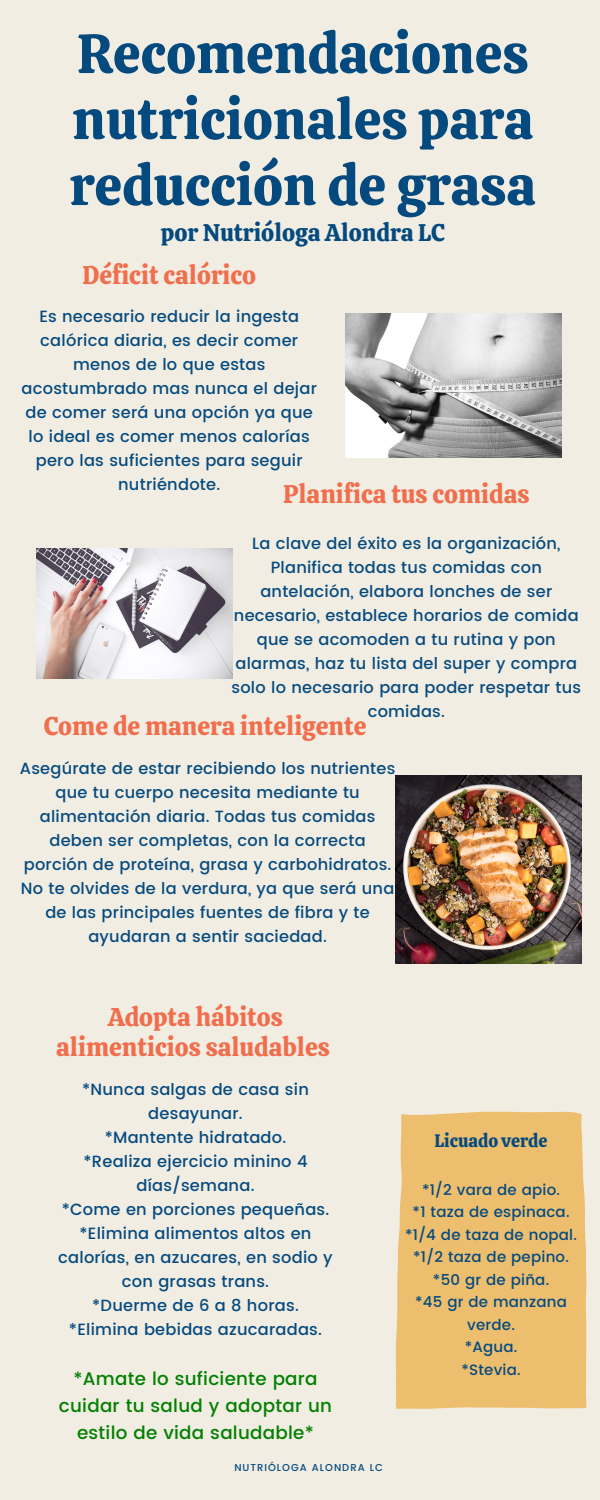
<style>
.page{position:relative;width:600px;height:1500px;background:#f1ede2}
.page>*{position:absolute;margin:0;border:0;box-sizing:border-box;transform-origin:0 0}
.t1{font:55.1px/66px "Calistoga";color:#054a7f}
.t2{font:25.5px/30px "Calistoga";color:#f16e4d;text-align:center}
.t3{font:24px "Calistoga";color:#054a7f}
.t4{font:500 18.2px/27px "Poppins";letter-spacing:.015em;color:#008000;text-align:center}
.t5{font:18px "Calistoga";color:#054a7f}
.t6{font:500 16.2px/24px "Poppins";letter-spacing:.015em;color:#054a7f;text-align:center}
.t7{font:500 15px/22.5px "Poppins";letter-spacing:.015em;color:#054a7f;text-align:center}
.t8{font:500 10px "Poppins";letter-spacing:.1em;color:#054a7f}
</style>
<div class="page">
<div style="left:396px;top:1112px;width:190px;height:297px;background:#edbe6e"></div>
<img style="left:345px;top:314px;width:216px;height:144px">
<img style="left:36px;top:548px;width:197px;height:131px">
<img style="left:396px;top:776px;width:185px;height:187px">
<p class="t1" style="left:70px;top:21px;width:468px">Recomendaciones nutricionales para reducción de grasa</p>
<p class="t3" style="left:161px;top:217px;width:286px">por Nutrióloga Alondra LC</p>
<p class="t2" style="left:82px;top:260px;width:175px">Déficit calórico</p>
<p class="t6" style="left:22px;top:305px;width:297px">Es necesario reducir la ingesta calórica diaria, es decir comer menos de lo que estas acostumbrado mas nunca el dejar de comer será una opción ya que lo ideal es comer menos calorías pero las suficientes para seguir nutriéndote.</p>
<p class="t2" style="left:283px;top:479px;width:248px">Planifica tus comidas</p>
<p class="t6" style="left:232px;top:531px;width:351px">La clave del éxito es la organización, Planifica todas tus comidas con antelación, elabora lonches de ser necesario, establece horarios de comida que se acomoden a tu rutina y pon alarmas, haz tu lista del super y compra solo lo necesario para poder respetar tus comidas.</p>
<p class="t2" style="left:44px;top:711px;width:324px">Come de manera inteligente</p>
<p class="t6" style="left:20px;top:756px;width:377px">Asegúrate de estar recibiendo los nutrientes que tu cuerpo necesita mediante tu alimentación diaria. Todas tus comidas deben ser completas, con la correcta porción de proteína, grasa y carbohidratos.</p>
<p class="t6" style="left:21px;top:876px;width:375px">No te olvides de la verdura, ya que será una de las principales fuentes de fibra y te ayudaran a sentir saciedad.</p>
<p class="t2" style="left:56px;top:1002px;width:275px">Adopta hábitos alimenticios saludables</p>
<p class="t6" style="left:82px;top:1077px;width:228px">*Nunca salgas de casa sin desayunar.</p>
<p class="t6" style="left:105px;top:1125px;width:183px">*Mantente hidratado.</p>
<p class="t6" style="left:83px;top:1149px;width:226px">*Realiza ejercicio minino 4 días/semana.</p>
<p class="t6" style="left:62px;top:1197px;width:269px">*Come en porciones pequeñas.</p>
<p class="t6" style="left:58px;top:1221px;width:276px">*Elimina alimentos altos en calorías, en azucares, en sodio y con grasas trans.</p>
<p class="t6" style="left:92px;top:1293px;width:208px">*Duerme de 6 a 8 horas.</p>
<p class="t6" style="left:69px;top:1317px;width:255px">*Elimina bebidas azucaradas.</p>
<p class="t4" style="left:59px;top:1365px;width:275px">*Amate lo suficiente para cuidar tu salud y adoptar un estilo de vida saludable*</p>
<p class="t8" style="left:234px;top:1462px;width:150px">NUTRIÓLOGA ALONDRA LC</p>
<p class="t5" style="left:435px;top:1129px;width:114px">Licuado verde</p>
<p class="t7" style="left:422px;top:1178px;width:140px">*1/2 vara de apio.</p>
<p class="t7" style="left:413px;top:1201px;width:158px">*1 taza de espinaca.</p>
<p class="t7" style="left:405px;top:1223px;width:173px">*1/4 de taza de nopal.</p>
<p class="t7" style="left:413px;top:1246px;width:157px">*1/2 taza de pepino.</p>
<p class="t7" style="left:433px;top:1268px;width:118px">*50 gr de piña.</p>
<p class="t7" style="left:415px;top:1291px;width:153px">*45 gr de manzana verde.</p>
<p class="t7" style="left:465px;top:1336px;width:54px">*Agua.</p>
<p class="t7" style="left:461px;top:1358px;width:61px">*Stevia.</p>
</div>
